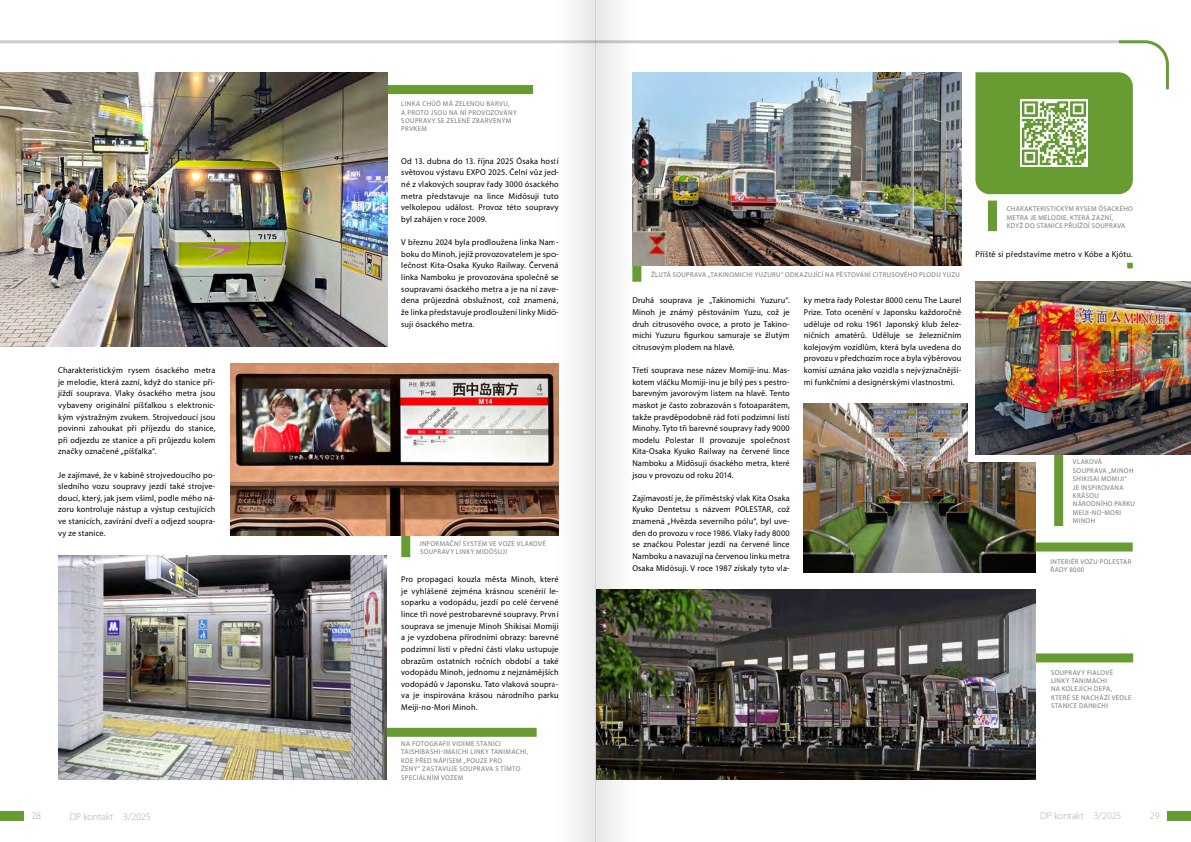
<style>
.page{position:relative;width:1191px;height:842px;background:#fff}
.page>*{position:absolute;margin:0;border:0;box-sizing:border-box;transform-origin:0 0}
.t1{font:300 10px "Myriad Pro";color:#aaa}
.t2{font:8.5px/11.6px "Myriad Pro";letter-spacing:.02em;color:#000;text-align:justify}
.t3{font:7px/8.4px "Myriad Pro";letter-spacing:.055em;color:#777776}
</style>
<div class="page">
<div style="left:1054px;top:453px;width:9px;height:73px;background:#669c31"></div>
<svg style="left:1127px;top:263px;width:5px;height:5px"></svg>
<div style="left:632px;top:265px;width:9px;height:17px;background:#669c31"></div>
<div style="left:384px;top:728px;width:152px;height:9px;background:#669c31"></div>
<div style="left:1034px;top:653px;width:99px;height:9px;background:#669c31"></div>
<div style="left:1033px;top:542px;width:99px;height:9px;background:#669c31"></div>
<div style="left:384px;top:85px;width:149px;height:9px;background:#669c31"></div>
<svg style="left:975px;top:40px;width:194px;height:154px"></svg>
<div style="left:0;top:811px;width:24px;height:9px;background:#669c31"></div>
<div style="left:1167px;top:811px;width:24px;height:9px;background:#669c31"></div>
<img style="left:636px;top:72px;width:325px;height:194px">
<img style="left:636px;top:589px;width:399px;height:191px">
<img style="left:803px;top:404px;width:232px;height:168px">
<img style="left:58px;top:555px;width:329px;height:225px">
<img style="left:0;top:72px;width:387px;height:274px">
<img style="left:1020px;top:100px;width:67px;height:67px">
<hr style="left:0;top:40px;width:1119px;height:3px;background:#cbcdd3">
<div style="left:401px;top:535px;width:9px;height:22px;background:#669c31"></div>
<div style="left:988px;top:201px;width:9px;height:30px;background:#669c31"></div>
<img style="left:230px;top:363px;width:324px;height:173px">
<div style="left:968px;top:393px;width:68px;height:68px;background:#fff"></div>
<img style="left:975px;top:282px;width:216px;height:172px">
<svg style="left:595px;top:0;width:41px;height:842px;fill:#eeeeef"></svg>
<div style="left:554px;top:0;width:41px;height:842px;background:#f4f4f4"></div>
<p class="t2" style="left:58px;top:364px;width:159px">Charakteristickým rysem ósackého metra je melodie, která zazní, když do stanice při&shy;jíždí souprava. Vlaky ósackého metra jsou vybaveny originální píšťalkou s elektronic&shy;kým výstražným zvukem. Strojvedoucí jsou povinni zahoukat při příjezdu do stanice, při odjezdu ze stanice a při průjezdu kolem značky označené „píšťalka“.</p>
<p class="t2" style="left:58px;top:469px;width:159px">Je zajímavé, že v kabině strojvedoucího po&shy;sledního vozu soupravy jezdí také strojve&shy;doucí, který, jak jsem všiml, podle mého ná&shy;zoru kontroluje nástup a výstup cestujících ve stanicích, zavírání dveří a odjezd soupra&shy;vy ze stanice.</p>
<p class="t3" style="left:401px;top:99px;width:117px">LINKA CHŪŌ MÁ ZELENOU BARVU,<br>A PROTO JSOU NA NÍ PROVOZOVÁNY<br>SOUPRAVY SE ZELENĚ ZBARVENÝM<br>PRVKEM</p>
<p class="t2" style="left:401px;top:155px;width:159px">Od 13. dubna do 13. října 2025 Ósaka hostí světovou výstavu EXPO 2025. Čelní vůz jed&shy;né z vlakových souprav řady 3000 ósackého metra představuje na lince Midōsuji tuto velkolepou událost. Provoz této soupravy byl zahájen v roce 2009.</p>
<p class="t2" style="left:401px;top:236px;width:159px">V březnu 2024 byla prodloužena linka Nam&shy;boku do Minoh, jejíž provozovatelem je spo&shy;lečnost Kita-‑Osaka Kyuko Railway. Červená linka Namboku je provozována společně se soupravami ósackého metra a je na ní zave&shy;dena průjezdná obslužnost, což znamená, že linka představuje prodloužení linky Midō&shy;suji ósackého metra.</p>
<p class="t3" style="left:420px;top:539px;width:127px">INFORMAČNÍ SYSTÉM VE VOZE VLAKOVÉ<br>SOUPRAVY LINKY MIDŌSUJI</p>
<p class="t2" style="left:401px;top:573px;width:159px">Pro propagaci kouzla města Minoh, které je vyhlášené zejména krásnou scenérií le&shy;soparku a vodopádu, jezdí po celé červené lince tři nové pestrobarevné soupravy. První souprava se jmenuje Minoh Shikisai Momiji a je vyzdobena přírodními obrazy: barevné podzimní listí v přední části vlaku ustupuje obrazům ostatních ročních období a také vodopádu Minoh, jednomu z nejznámějších vodopádů v Japonsku. Tato vlaková soupra&shy;va je inspirována krásou národního parku Meiji-‑no-‑Mori Minoh.</p>
<p class="t3" style="left:401px;top:739px;width:129px">NA FOTOGRAFII VIDÍME STANICI<br>TAISHIBASHI-IMAICHI LINKY TANIMACHI,<br>KDE PŘED NÁPISEM „POUZE PRO<br>ŽENY“ ZASTAVUJE SOUPRAVA S TÍMTO<br>SPECIÁLNÍM VOZEM</p>
<p class="t3" style="left:651px;top:270px;width:310px">ŽLUTÁ SOUPRAVA „TAKINOMICHI YUZURU“ ODKAZUJÍCÍ NA PĚSTOVÁNÍ CITRUSOVÉHO PLODU YUZU</p>
<p class="t2" style="left:632px;top:294px;width:159px">Druhá souprava je „Takinomichi Yuzuru“.<br>Minoh je známý pěstováním Yuzu, což je druh citrusového ovoce, a proto je Takino&shy;michi Yuzuru figurkou samuraje se žlutým citrusovým plodem na hlavě.</p>
<p class="t2" style="left:632px;top:364px;width:159px">Třetí souprava nese název Momiji-‑inu. Mas&shy;kotem vláčku Momiji-‑inu je bílý pes s pestro&shy;barevným javorovým listem na hlavě. Tento maskot je často zobrazován s fotoaparátem, takže pravděpodobně rád fotí podzimní listí Minohy. Tyto tři barevné soupravy řady 9000 modelu Polestar II provozuje společnost Kita-‑Osaka Kyuko Railway na červené lince Namboku a Midōsuji ósackého metra, které jsou v provozu od roku 2014.</p>
<p class="t2" style="left:632px;top:492px;width:159px">Zajímavostí je, že příměstský vlak Kita Osaka Kyuko Dentetsu s názvem POLESTAR, což znamená „Hvězda severního pólu“, byl uve&shy;den do provozu v roce 1986. Vlaky řady 8000 se značkou Polestar jezdí na červené lince Namboku a navazují na červenou linku metra Osaka Midōsuji. V roce 1987 získaly tyto vla-</p>
<p class="t2" style="left:804px;top:294px;width:159px">ky metra řady Polestar 8000 cenu The Laurel Prize. Toto ocenění v Japonsku každoročně uděluje od roku 1961 Japonský klub želez&shy;ničních amatérů. Uděluje se železničním kolejovým vozidlům, která byla uvedena do provozu v předchozím roce a byla výběrovou komisí uznána jako vozidla s nejvýznačnější&shy;mi funkčními a designérskými vlastnostmi.</p>
<p class="t3" style="left:1006px;top:205px;width:128px">CHARAKTERISTICKÝM RYSEM ÓSACKÉHO<br>METRA JE MELODIE, KTERÁ ZAZNÍ,<br>KDYŽ DO STANICE PŘIJÍŽDÍ SOUPRAVA</p>
<p class="t2" style="left:975px;top:248px;width:159px">Příště si představíme metro v Kóbe a Kjótu.</p>
<p class="t3" style="left:1073px;top:458px;width:64px">VLAKOVÁ<br>SOUPRAVA „MINOH<br>SHIKISAI MOMIJI“<br>JE INSPIROVÁNA<br>KRÁSOU<br>NÁRODNÍHO PARKU<br>MEIJI-NO-MORI<br>MINOH</p>
<p class="t3" style="left:1050px;top:557px;width:82px">INTERIÉR VOZU POLESTAR<br>ŘADY 8000</p>
<p class="t3" style="left:1051px;top:668px;width:82px">SOUPRAVY FIALOVÉ<br>LINKY TANIMACHI<br>NA KOLEJÍCH DEPA,<br>KTERÉ SE NACHÁZÍ VEDLE<br>STANICE DAINICHI</p>
<p class="t1" style="left:31px;top:810px;width:11px">28</p>
<p class="t1" style="left:70px;top:811px;width:83px">DP kontakt 3/2025</p>
<p class="t1" style="left:1040px;top:810px;width:83px">DP kontakt 3/2025</p>
<p class="t1" style="left:1149px;top:810px;width:11px">29</p>
</div>
